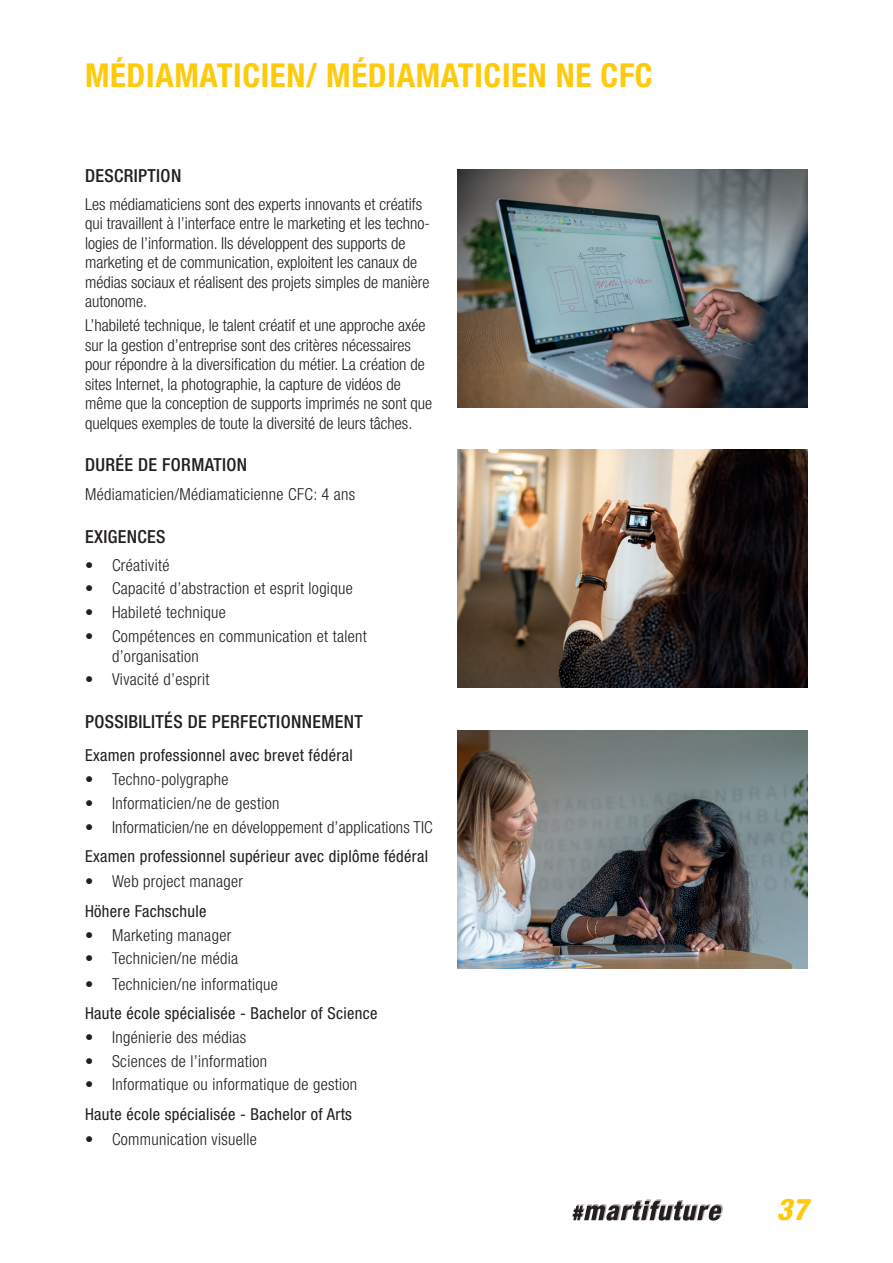
<style>
.page{position:relative;width:893px;height:1263px;background:#fff}
.page>*{position:absolute;margin:0;border:0;box-sizing:border-box;transform-origin:0 0}
.t1{font:700 condensed 33px "Helvetica Neue LT Std";letter-spacing:.02em;color:#feca0a}
.t2{font:italic 800 condensed 30px "Helvetica Neue LT Std";color:#feca0a}
.t3{font:500 condensed 18px "Helvetica Neue LT Std";letter-spacing:.02em;color:#231f20}
.t4{font:300 condensed 16.5px/19.5px "Helvetica Neue LT Std";color:#231f20}
.t5{font:300 condensed 16.5px/19.5px "Helvetica Neue LT Std";letter-spacing:.02em;color:#231f20}
.t6{font:condensed 16.5px "Helvetica Neue LT Std";letter-spacing:.02em;color:#231f20}
</style>
<div class="page">
<img style="left:457px;top:730px;width:351px;height:238px">
<img style="left:457px;top:169px;width:351px;height:238px">
<img style="left:457px;top:450px;width:351px;height:238px">
<hr style="left:0;top:598px;width:1px;height:64px;background:#feca0a">
<svg style="left:573px;top:1199px;width:150px;height:21px"></svg>
<h1 class="t1" style="left:85px;top:56px;width:569px">MÉDIAMATICIEN/ MÉDIAMATICIEN NE CFC</h1>
<p class="t3" style="left:85px;top:165px;width:98px">DESCRIPTION</p>
<p class="t4" style="left:85px;top:194px;width:346px">Les médiamaticiens sont des experts innovants et créatifs qui travaillent à l’interface entre le marketing et les techno&shy;logies de l’information. Ils développent des supports de marketing et de communication, exploitent les canaux de médias sociaux et réalisent des projets simples de manière autonome.</p>
<p class="t4" style="left:85px;top:315px;width:349px">L’habileté technique, le talent créatif et une approche axée sur la gestion d’entreprise sont des critères nécessaires pour répondre à la diversification du métier. La création de sites Internet, la photographie, la capture de vidéos de même que la conception de supports imprimés ne sont que quelques exemples de toute la diversité de leurs tâches.</p>
<p class="t3" style="left:85px;top:454px;width:164px">DURÉE DE FORMATION</p>
<p class="t5" style="left:85px;top:485px;width:272px">Médiamaticien/Médiamaticienne CFC: 4 ans</p>
<p class="t3" style="left:85px;top:525px;width:82px">EXIGENCES</p>
<p class="t5" style="left:85px;top:555px;width:86px">• Créativité</p>
<p class="t5" style="left:85px;top:579px;width:269px">• Capacité d’abstraction et esprit logique</p>
<p class="t5" style="left:85px;top:602px;width:142px">• Habileté technique</p>
<p class="t5" style="left:112px;top:626px;width:256px;text-indent:-27px">• Compétences en communication et talent d’organisation</p>
<p class="t5" style="left:85px;top:669px;width:126px">• Vivacité d’esprit</p>
<p class="t3" style="left:85px;top:710px;width:279px">POSSIBILITÉS DE PERFECTIONNEMENT</p>
<p class="t6" style="left:85px;top:746px;width:269px">Examen professionnel avec brevet fédéral</p>
<p class="t5" style="left:85px;top:769px;width:145px">• Techno-polygraphe</p>
<p class="t5" style="left:85px;top:793px;width:196px">• Informaticien/ne de gestion</p>
<p class="t4" style="left:85px;top:817px;width:349px">• Informaticien/ne en développement d’applications TIC</p>
<p class="t6" style="left:85px;top:846px;width:345px">Examen professionnel supérieur avec diplôme fédéral</p>
<p class="t5" style="left:85px;top:871px;width:160px">• Web project manager</p>
<p class="t6" style="left:85px;top:901px;width:123px">Höhere Fachschule</p>
<p class="t5" style="left:85px;top:925px;width:148px">• Marketing manager</p>
<p class="t5" style="left:85px;top:949px;width:155px">• Technicien/ne média</p>
<p class="t5" style="left:85px;top:974px;width:194px">• Technicien/ne informatique</p>
<p class="t6" style="left:85px;top:1003px;width:294px">Haute école spécialisée - Bachelor of Science</p>
<p class="t5" style="left:85px;top:1027px;width:163px">• Ingénierie des médias</p>
<p class="t5" style="left:85px;top:1051px;width:184px">• Sciences de l’information</p>
<p class="t5" style="left:85px;top:1075px;width:274px">• Informatique ou informatique de gestion</p>
<p class="t6" style="left:85px;top:1104px;width:268px">Haute école spécialisée - Bachelor of Arts</p>
<p class="t5" style="left:85px;top:1129px;width:173px">• Communication visuelle</p>
<h2 class="t2" style="left:777px;top:1191px;width:33px">37</h2>
</div>
